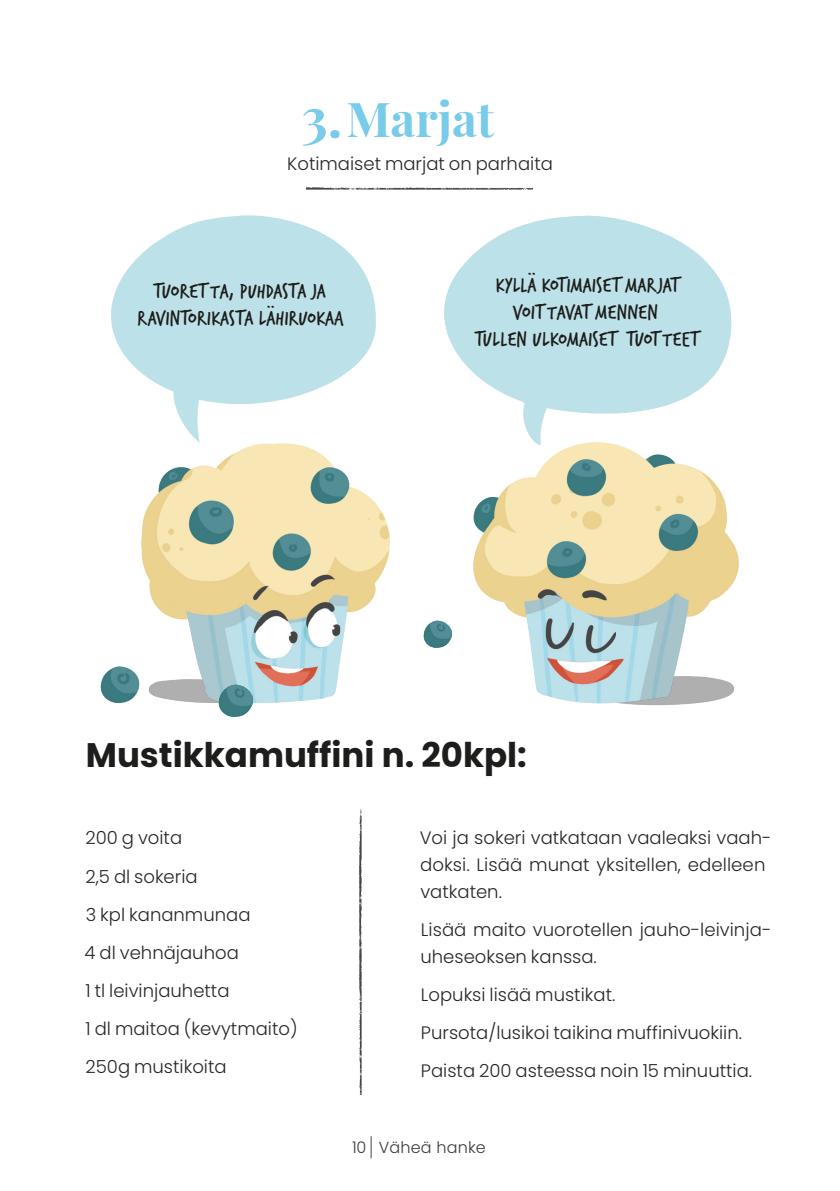
<style>
.page{position:relative;width:840px;height:1191px;background:#fff}
.page>*{position:absolute;margin:0;border:0;box-sizing:border-box;transform-origin:0 0}
.t1{font:700 54px "Playfair Display";color:#78cbe9}
.Aihe_Reseptiin{font:700 48px "Playfair Display";color:#78cbe9}
.Resepti{font:700 34px "Poppins";color:#1d1d1b}
.Puhekuplat{font:22px "Verveine";letter-spacing:-.005em;color:#1d1d1b}
.Leipäteksti{font:300 18px/26.8px "Poppins";color:#272726}
.t2{font:300 16px "Poppins";letter-spacing:.01em;color:#3d3d3c}
</style>
<div class="page">
<svg style="left:370px;top:1136px;width:1px;height:22px"></svg>
<img style="left:359px;top:809px;width:2px;height:285px">
<img style="left:111px;top:188px;width:621px;height:217px">
<img style="left:306px;top:187px;width:226px;height:2px">
<img style="left:100px;top:401px;width:337px;height:305px">
<img style="left:435px;top:405px;width:304px;height:301px">
<img style="left:219px;top:684px;width:33px;height:32px">
<p class="t1" style="left:301px;top:75px;width:42px">3.</p>
<p class="Aihe_Reseptiin" style="left:346px;top:82px;width:149px">Marjat</p>
<p class="Leipäteksti" style="left:287px;top:150px;width:267px">Kotimaiset marjat on parhaita</p>
<p class="Puhekuplat" style="left:153px;top:276px;width:174px">TUORETTA, PUHDASTA JA</p>
<p class="Puhekuplat" style="left:137px;top:303px;width:208px">RAVINTORIKASTA LÄHIRUOKAA</p>
<p class="Puhekuplat" style="left:495px;top:270px;width:188px">KYLLÄ KOTIMAISET MARJAT</p>
<p class="Puhekuplat" style="left:512px;top:297px;width:147px">VOITTAVAT MENNEN</p>
<p class="Puhekuplat" style="left:474px;top:324px;width:229px">TULLEN ULKOMAISET TUOTTEET</p>
<p class="Resepti" style="left:86px;top:735px;width:442px">Mustikkamuffini n. 20kpl:</p>
<p class="Leipäteksti" style="left:85px;top:825px;width:98px">200 g voita</p>
<p class="Leipäteksti" style="left:85px;top:863px;width:114px">2,5 dl sokeria</p>
<p class="Leipäteksti" style="left:86px;top:901px;width:166px">3 kpl kananmunaa</p>
<p class="Leipäteksti" style="left:85px;top:939px;width:156px">4 dl vehnäjauhoa</p>
<p class="Leipäteksti" style="left:85px;top:977px;width:145px">1 tl leivinjauhetta</p>
<p class="Leipäteksti" style="left:85px;top:1015px;width:213px">1 dl maitoa (kevytmaito)</p>
<p class="Leipäteksti" style="left:85px;top:1053px;width:142px">250g mustikoita</p>
<p class="Leipäteksti" style="left:419px;top:825px;width:353px">Voi ja sokeri vatkataan vaaleaksi vaah&shy;doksi. Lisää munat yksitellen, edelleen vatkaten.</p>
<p class="Leipäteksti" style="left:420px;top:916px;width:352px">Lisää maito vuorotellen jauho-leivinja&shy;uheseoksen kanssa.</p>
<p class="Leipäteksti" style="left:420px;top:981px;width:196px">Lopuksi lisää mustikat.</p>
<p class="Leipäteksti" style="left:420px;top:1019px;width:322px">Pursota/lusikoi taikina muffinivuokiin.</p>
<p class="Leipäteksti" style="left:420px;top:1057px;width:332px">Paista 200 asteessa noin 15 minuuttia.</p>
<p class="t2" style="left:352px;top:1137px;width:135px">10 Väheä hanke</p>
</div>
